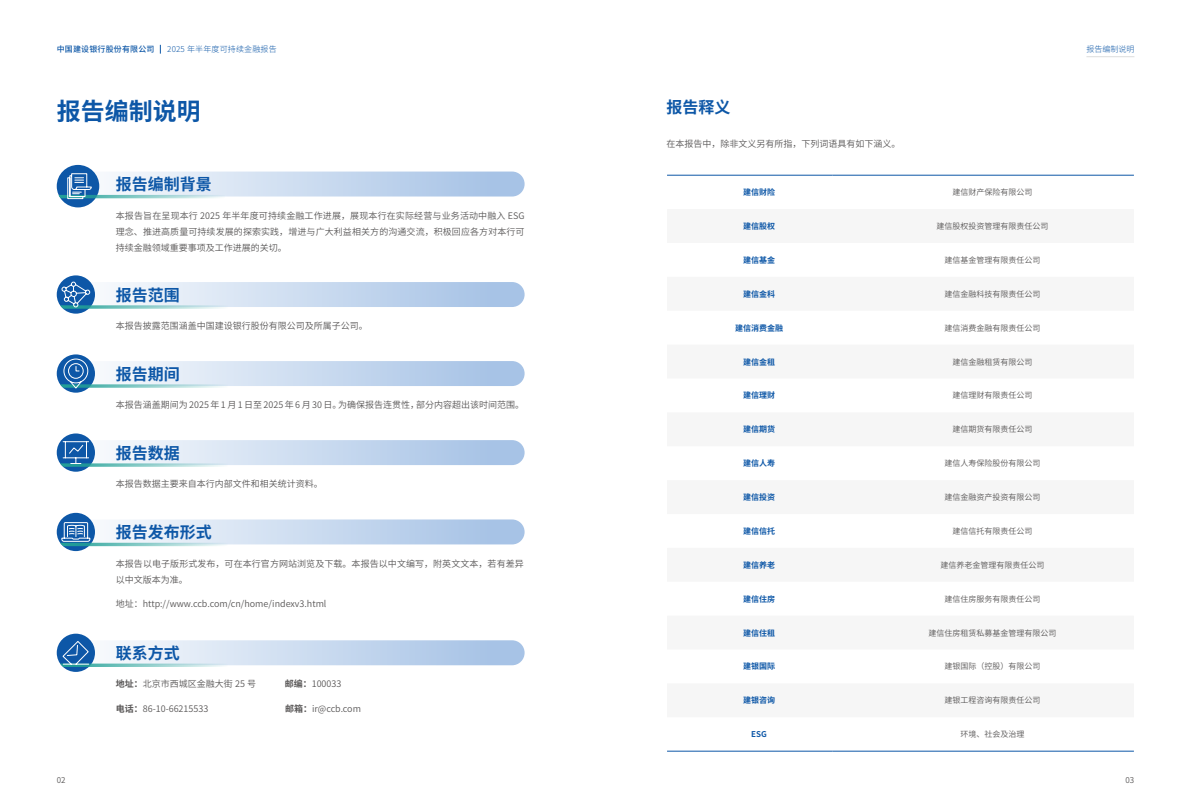
<style>
.page{position:relative;width:1191px;height:808px;background:#fff}
.page>*{position:absolute;margin:0;border:0;box-sizing:border-box;transform-origin:0 0}
.t1{font:700 24px "Source Han Sans SC";color:#0d57a7}
.t2{font:700 16px "Source Han Sans SC";color:#0d57a7}
.t3{font:9px/16px "Source Han Sans SC";color:#595757;text-align:justify}
.t4{font:8px "Source Han Sans SC";color:#595757}
.t5{font:700 8px "Source Han Sans SC";color:#0d57a7}
.t6{font:300 8px "Source Han Sans SC";letter-spacing:.02em;color:#0d57a7}
.t7{font:500 8px "Source Han Sans SC";letter-spacing:.02em;color:#0d57a7}
.s1{font-weight:700}
</style>
<div class="page">
<hr style="left:667px;top:175px;width:165px;height:1px;background:#0d57a7">
<hr style="left:832px;top:175px;width:302px;height:1px;background:#0d57a7">
<hr style="left:667px;top:751px;width:165px;height:1px;background:#0d57a7">
<hr style="left:832px;top:751px;width:302px;height:1px;background:#0d57a7">
<div style="left:57px;top:165px;width:42px;height:42px;background:#0d57a7;border-radius:50%"></div>
<div style="left:57px;top:275px;width:38px;height:39px;background:#0d57a7;border-radius:50%"></div>
<svg style="left:57px;top:354px;width:38px;height:39px"></svg>
<div style="left:57px;top:433px;width:38px;height:39px;background:#0d57a7;border-radius:50%"></div>
<div style="left:57px;top:513px;width:38px;height:38px;background:#0d57a7;border-radius:50%"></div>
<div style="left:57px;top:634px;width:38px;height:38px;background:#0d57a7;border-radius:50%"></div>
<svg style="left:59px;top:172px;width:465px;height:27px"></svg>
<svg style="left:60px;top:282px;width:464px;height:27px"></svg>
<svg style="left:60px;top:358px;width:464px;height:31px"></svg>
<svg style="left:60px;top:440px;width:464px;height:27px"></svg>
<svg style="left:60px;top:519px;width:464px;height:27px"></svg>
<svg style="left:60px;top:640px;width:464px;height:27px"></svg>
<hr style="left:1086px;top:57px;width:48px;height:1px;background:#dcdddd">
<p class="t7" style="left:57px;top:45px;width:99px">中国建设银行股份有限公司</p>
<p class="t6" style="left:167px;top:45px;width:111px">2025 年半年度可持续金融报告</p>
<p class="t6" style="left:1086px;top:45px;width:49px">报告编制说明</p>
<h1 class="t1" style="left:57px;top:98px;width:145px">报告编制说明</h1>
<h2 class="t2" style="left:116px;top:175px;width:97px">报告编制背景</h2>
<p class="t3" style="left:116px;top:207px;width:410px">本报告旨在呈现本行 2025 年半年度可持续金融工作进展，展现本行在实际经营与业务活动中融入 ESG理念、推进高质量可持续发展的探索实践，增进与广大利益相关方的沟通交流，积极回应各方对本行可持续金融领域重要事项及工作进展的关切。</p>
<h2 class="t2" style="left:116px;top:286px;width:65px">报告范围</h2>
<p class="t3" style="left:116px;top:318px;width:253px">本报告披露范围涵盖中国建设银行股份有限公司及所属子公司。</p>
<h2 class="t2" style="left:116px;top:365px;width:65px">报告期间</h2>
<p class="t3" style="left:116px;top:397px;width:410px">本报告涵盖期间为 2025 年 1 月 1 日至 2025 年 6 月 30 日。为确保报告连贯性，部分内容超出该时间范围。</p>
<h2 class="t2" style="left:116px;top:444px;width:65px">报告数据</h2>
<p class="t3" style="left:116px;top:476px;width:208px">本报告数据主要来自本行内部文件和相关统计资料。</p>
<h2 class="t2" style="left:116px;top:523px;width:97px">报告发布形式</h2>
<p class="t3" style="left:116px;top:555px;width:409px">本报告以电子版形式发布，可在本行官方网站浏览及下载。本报告以中文编写，附英文文本，若有差异以中文版本为准。</p>
<p class="t3" style="left:116px;top:596px;width:212px">地址：http://www.ccb.com/cn/home/indexv3.html</p>
<h2 class="t2" style="left:116px;top:644px;width:65px">联系方式</h2>
<p class="t3" style="left:116px;top:676px;width:142px"><span class="s1">地址：</span>北京市西城区金融大街 25 号</p>
<p class="t3" style="left:285px;top:676px;width:58px"><span class="s1">邮编：</span>100033</p>
<p class="t3" style="left:116px;top:701px;width:94px"><span class="s1">电话：</span>86-10-66215533</p>
<p class="t3" style="left:285px;top:701px;width:77px"><span class="s1">邮箱：</span>ir@ccb.com</p>
<h2 class="t2" style="left:666px;top:98px;width:65px">报告释义</h2>
<p class="t3" style="left:666px;top:136px;width:235px">在本报告中，除非文义另有所指，下列词语具有如下涵义。</p>
<p class="t5" style="left:743px;top:188px;width:33px">建信财险</p>
<p class="t4" style="left:952px;top:188px;width:82px">建信财产保险有限公司</p>
<p class="t5" style="left:743px;top:222px;width:33px">建信股权</p>
<p class="t4" style="left:936px;top:222px;width:114px">建信股权投资管理有限责任公司</p>
<p class="t5" style="left:743px;top:255px;width:33px">建信基金</p>
<p class="t4" style="left:944px;top:255px;width:98px">建信基金管理有限责任公司</p>
<p class="t5" style="left:743px;top:289px;width:33px">建信金科</p>
<p class="t4" style="left:944px;top:289px;width:98px">建信金融科技有限责任公司</p>
<p class="t5" style="left:735px;top:323px;width:49px">建信消费金融</p>
<p class="t4" style="left:944px;top:323px;width:98px">建信消费金融有限责任公司</p>
<p class="t5" style="left:743px;top:357px;width:33px">建信金租</p>
<p class="t4" style="left:952px;top:357px;width:82px">建信金融租赁有限公司</p>
<p class="t5" style="left:743px;top:391px;width:33px">建信理财</p>
<p class="t4" style="left:952px;top:391px;width:82px">建信理财有限责任公司</p>
<p class="t5" style="left:743px;top:425px;width:33px">建信期货</p>
<p class="t4" style="left:952px;top:425px;width:82px">建信期货有限责任公司</p>
<p class="t5" style="left:743px;top:459px;width:33px">建信人寿</p>
<p class="t4" style="left:944px;top:459px;width:98px">建信人寿保险股份有限公司</p>
<p class="t5" style="left:743px;top:493px;width:33px">建信投资</p>
<p class="t4" style="left:944px;top:493px;width:98px">建信金融资产投资有限公司</p>
<p class="t5" style="left:743px;top:526px;width:33px">建信信托</p>
<p class="t4" style="left:952px;top:526px;width:82px">建信信托有限责任公司</p>
<p class="t5" style="left:743px;top:560px;width:33px">建信养老</p>
<p class="t4" style="left:940px;top:560px;width:106px">建信养老金管理有限责任公司</p>
<p class="t5" style="left:743px;top:594px;width:33px">建信住房</p>
<p class="t4" style="left:944px;top:594px;width:98px">建信住房服务有限责任公司</p>
<p class="t5" style="left:743px;top:628px;width:33px">建信住租</p>
<p class="t4" style="left:928px;top:628px;width:130px">建信住房租赁私募基金管理有限公司</p>
<p class="t5" style="left:743px;top:662px;width:33px">建银国际</p>
<p class="t4" style="left:944px;top:662px;width:98px">建银国际（控股）有限公司</p>
<p class="t5" style="left:743px;top:696px;width:33px">建银咨询</p>
<p class="t4" style="left:944px;top:696px;width:98px">建银工程咨询有限责任公司</p>
<p class="t5" style="left:751px;top:730px;width:17px">ESG</p>
<p class="t4" style="left:960px;top:730px;width:66px">环境、社会及治理</p>
<p class="t4" style="left:57px;top:775px;width:10px">02</p>
<p class="t4" style="left:1125px;top:775px;width:10px">03</p>
</div>
